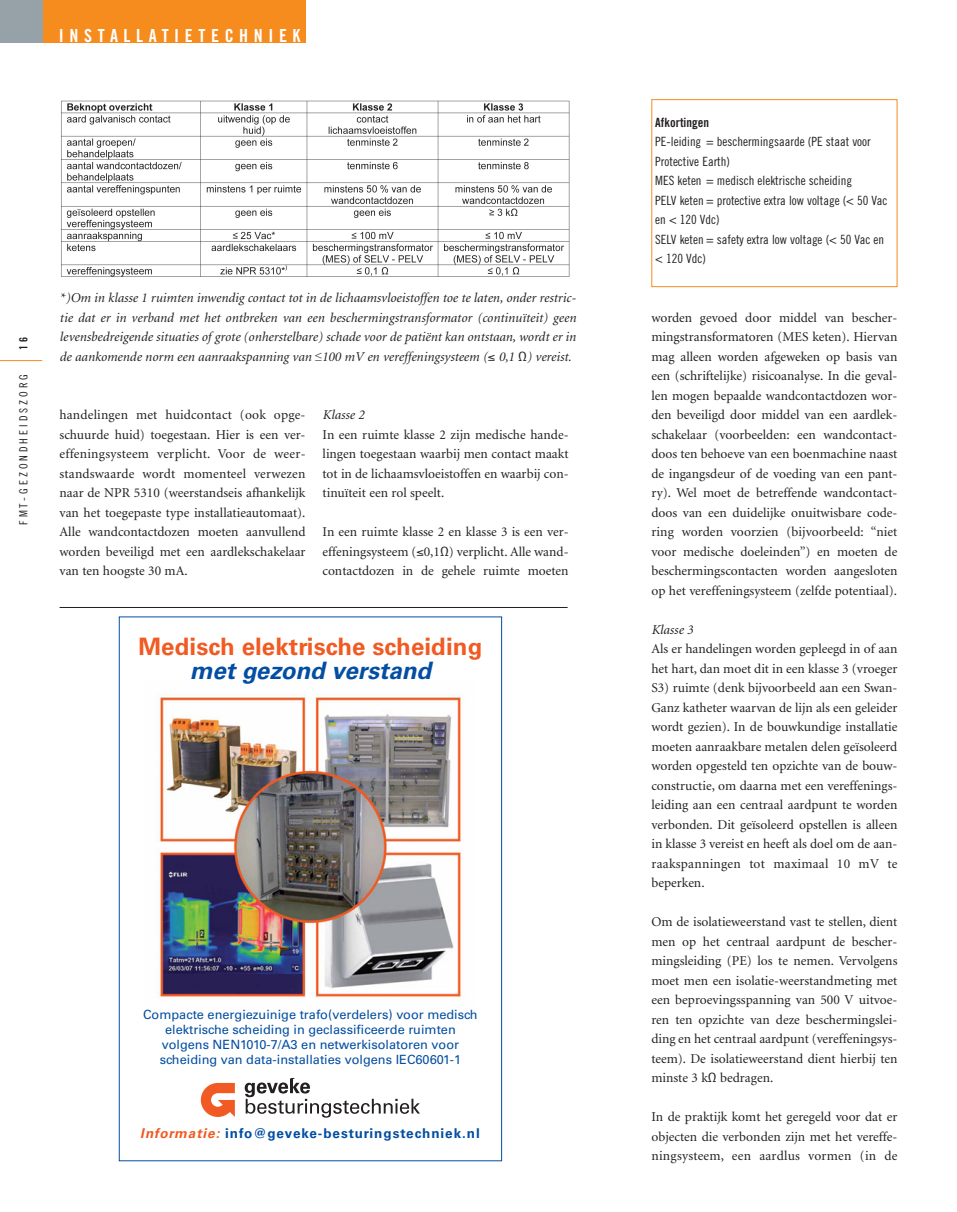
<style>
.page{position:relative;width:957px;height:1212px;background:#fff}
.page>*{position:absolute;margin:0;border:0;box-sizing:border-box;transform-origin:0 0}
.t1{font:700 24px "Univers LT Std";letter-spacing:.005em;color:#f15a22}
.t2{font:italic 700 24px "Univers LT Std";color:#034ea2}
.t3{font:18px "Trade Gothic Bold Cond Twenty";letter-spacing:.31em;color:#fff}
.t4{font:13.5px/19.5px "Minion";color:#231f20;text-align:justify}
.t5{font:italic 13.5px/19.5px "Minion";color:#231f20;text-align:justify}
.t6{font:700 13.5px "Univers LT Std";letter-spacing:.07em;color:#034ea2}
.t7{font:12.75px/19.5px "Trade Gothic Cond Eighteen";color:#231f20}
.t8{font:12.75px/15px "Univers LT Std";color:#034ea2;text-align:center}
.t9{font:12.75px "Trade Gothic Bold Cond Twenty";color:#231f20}
.t10{font:11.25px "Trade Gothic Cond Eighteen";letter-spacing:.265em;color:#231f20}
.t11{font:11.25px "Trade Gothic Bold Cond Twenty";color:#231f20}
.s1{font-family:"Dax Regular Expert";font-style:normal}
.s2{font-family:"Dax Regular Expert"}
.s3{font-style:italic;color:#f15a22}
</style>
<div class="page">
<div style="left:43px;top:0;width:262px;height:43px;background:#f68b1e"></div>
<div style="left:0;top:0;width:43px;height:43px;background:#97a2a8"></div>
<hr style="left:0;top:360px;width:42px;height:1px;background:#f68b1e">
<img style="left:118px;top:616px;width:385px;height:546px">
<img style="left:61px;top:100px;width:509px;height:177px">
<div style="left:651px;top:99px;width:246px;height:188px;border:1px solid #f68b1e"></div>
<hr style="left:60px;top:607px;width:507px;height:1px;background:#231f20">
<h2 class="t3" style="left:59px;top:29px;width:243px">INSTALLATIETECHNIEK</h2>
<p class="t11" style="left:19px;top:350px;width:14px;rotate:-90deg">1 6</p>
<p class="t10" style="left:19px;top:525px;width:152px;rotate:-90deg">FMT-GEZONDHEIDSZORG</p>
<p class="t5" style="left:60px;top:289px;width:518px">*)Om in klasse 1 ruimten inwendig contact tot in de lichaamsvloeistoffen toe te laten, onder restric&shy;tie dat er in verband met het ontbreken van een beschermingstransformator (continuïteit) geen levensbedreigende situaties of grote (onherstelbare) schade voor de patiënt kan ontstaan, wordt er in de aankomende norm een aanraakspanning van 100 mV en vereffeningsysteem (≤ 0,1 <span class="s1">O</span>) vereist.</p>
<p class="t4" style="left:60px;top:406px;width:248px">handelingen met huidcontact (ook opge&shy;schuurde huid) toegestaan. Hier is een ver&shy;effeningsysteem verplicht. Voor de weer&shy;standswaarde wordt momenteel verwezen naar de NPR 5310 (weerstandseis afhankelijk van het toegepaste type installatieautomaat).<br>Alle wandcontactdozen moeten aanvullend worden beveiligd met een aardlekschakelaar van ten hoogste 30 mA.</p>
<p class="t5" style="left:322px;top:406px;width:43px">Klasse 2</p>
<p class="t4" style="left:322px;top:426px;width:247px">In een ruimte klasse 2 zijn medische hande&shy;lingen toegestaan waarbij men contact maakt tot in de lichaamsvloeistoffen en waarbij con&shy;tinuïteit een rol speelt.</p>
<p class="t4" style="left:322px;top:523px;width:247px">In een ruimte klasse 2 en klasse 3 is een ver&shy;effeningsysteem (≤0,1<span class="s2">O</span>) verplicht. Alle wand&shy;contactdozen in de gehele ruimte moeten</p>
<h1 class="t1" style="left:138px;top:638px;width:345px">Medisch elektrische scheiding</h1>
<h1 class="t2" style="left:190px;top:662px;width:243px">met gezond verstand</h1>
<p class="t8" style="left:143px;top:1009px;width:336px">Compacte energiezuinige trafo(verdelers) voor medisch elektrische scheiding in geclassificeerde ruimten volgens NEN1010-7/A3 en netwerkisolatoren voor scheiding van data-installaties volgens IEC60601-1</p>
<p class="t6" style="left:140px;top:1128px;width:341px"><span class="s3">Informatie:</span> info@geveke-besturingstechniek.nl</p>
<p class="t9" style="left:655px;top:117px;width:55px">Afkortingen</p>
<p class="t7" style="left:655px;top:133px;width:233px">PE-leiding = beschermingsaarde (PE staat voor<br>Protective Earth)<br>MES keten = medisch elektrische scheiding<br>PELV keten = protective extra low voltage (&lt; 50 Vac en &lt; 120 Vdc)<br>SELV keten = safety extra low voltage (&lt; 50 Vac en &lt; 120 Vdc)</p>
<p class="t4" style="left:651px;top:309px;width:248px">worden gevoed door middel van bescher&shy;mingstransformatoren (MES keten). Hiervan mag alleen worden afgeweken op basis van een (schriftelijke) risicoanalyse. In die geval&shy;len mogen bepaalde wandcontactdozen wor&shy;den beveiligd door middel van een aardlek&shy;schakelaar (voorbeelden: een wandcontact&shy;doos ten behoeve van een boenmachine naast de ingangsdeur of de voeding van een pant&shy;ry). Wel moet de betreffende wandcontact&shy;doos van een duidelijke onuitwisbare code&shy;ring worden voorzien (bijvoorbeeld: “niet voor medische doeleinden”) en moeten de beschermingscontacten worden aangesloten op het vereffeningsysteem (zelfde potentiaal).</p>
<p class="t5" style="left:651px;top:621px;width:43px">Klasse 3</p>
<p class="t4" style="left:651px;top:640px;width:247px">Als er handelingen worden gepleegd in of aan het hart, dan moet dit in een klasse 3 (vroeger S3) ruimte (denk bijvoorbeeld aan een Swan-Ganz katheter waarvan de lijn als een geleider wordt gezien). In de bouwkundige installatie moeten aanraakbare metalen delen geïsoleerd worden opgesteld ten opzichte van de bouw&shy;constructie, om daarna met een vereffenings&shy;leiding aan een centraal aardpunt te worden verbonden. Dit geïsoleerd opstellen is alleen in klasse 3 vereist en heeft als doel om de aan&shy;raakspanningen tot maximaal 10 mV te beperken.</p>
<p class="t4" style="left:651px;top:913px;width:247px">Om de isolatieweerstand vast te stellen, dient men op het centraal aardpunt de bescher&shy;mingsleiding (PE) los te nemen. Vervolgens moet men een isolatie-weerstandmeting met een beproevingsspanning van 500 V uitvoe&shy;ren ten opzichte van deze beschermingslei&shy;ding en het centraal aardpunt (vereffeningsys&shy;teem). De isolatieweerstand dient hierbij ten minste 3 k<span class="s2">O</span> bedragen.</p>
<p class="t4" style="left:651px;top:1108px;width:247px">In de praktijk komt het geregeld voor dat er objecten die verbonden zijn met het vereffe&shy;ningsysteem, een aardlus vormen (in de</p>
</div>
